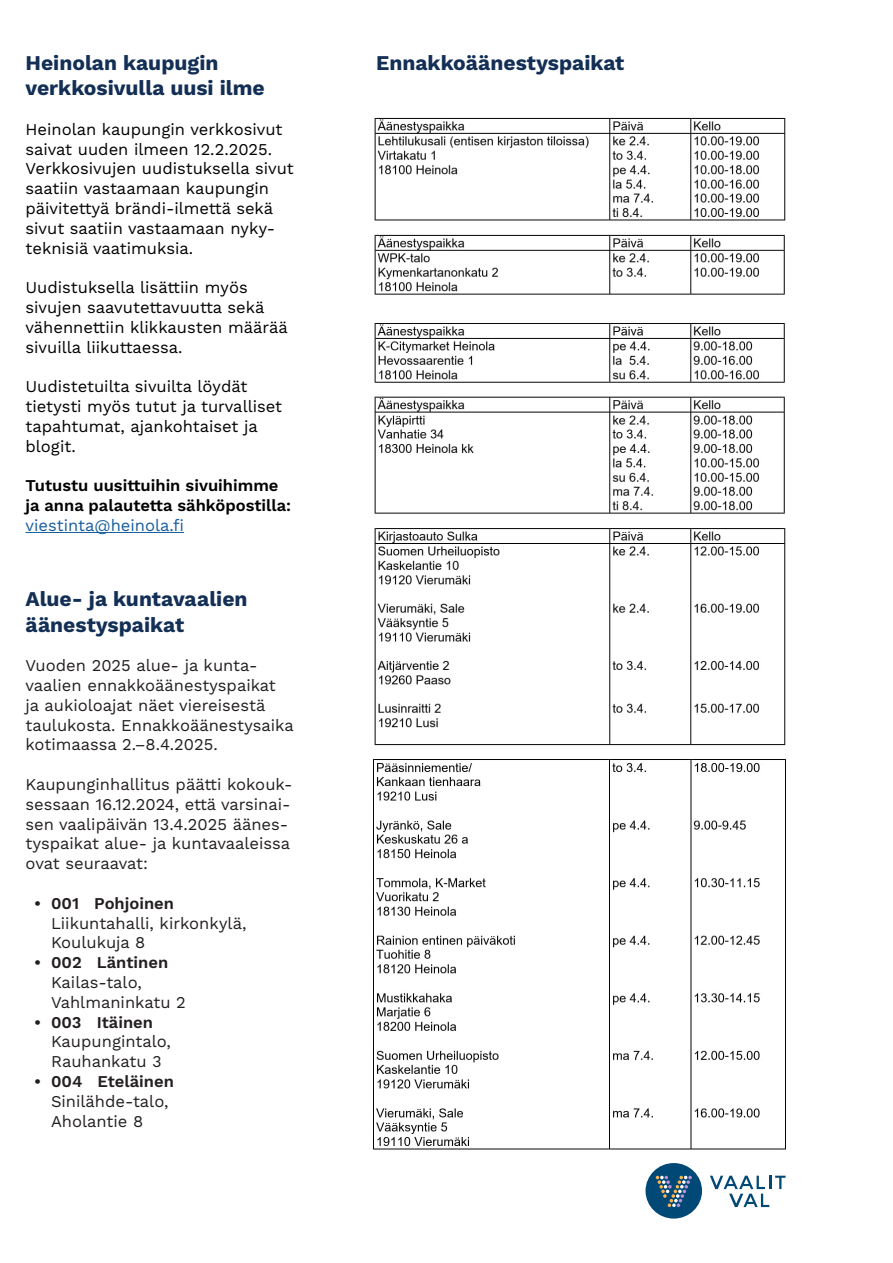
<style>
.page{position:relative;width:893px;height:1263px;background:#fff}
.page>*{position:absolute;margin:0;border:0;box-sizing:border-box;transform-origin:0 0}
.t1{font:700 21px/25.2px "Work Sans";color:#132f55}
.t2{font:16.5px/19.8px "Work Sans";color:#231f20}
.t3{font:16.5px/19.8px "Work Sans";color:#000001}
.t4{font:600 16.5px/19.8px "Work Sans";color:#000001}
.s1{font-weight:400;color:#175d9e}
.s2{font-weight:600}
</style>
<div class="page">
<hr style="left:26px;top:532px;width:158px;height:1px;background:#175d9e">
<img style="left:374px;top:117px;width:412px;height:629px">
<img style="left:373px;top:758px;width:413px;height:392px">
<div style="left:645px;top:1163px;width:57px;height:55px;background:#004876;border-radius:50%"></div>
<svg style="left:656px;top:1176px;width:36px;height:31px"></svg>
<svg style="left:710px;top:1176px;width:76px;height:31px"></svg>
<p class="t1" style="left:26px;top:51px;width:241px">Heinolan kaupugin verkkosivulla uusi ilme</p>
<p class="t3" style="left:26px;top:120px;width:270px">Heinolan kaupungin verkkosivut saivat uuden ilmeen 12.2.2025.<br>Verkkosivujen uudistuksella sivut saatiin vastaamaan kaupungin päivitettyä brändi-ilmettä sekä sivut saatiin vastaamaan nyky&shy;teknisiä vaatimuksia.</p>
<p class="t3" style="left:26px;top:278px;width:264px">Uudistuksella lisättiin myös sivujen saavutettavuutta sekä vähennettiin klikkausten määrää sivuilla liikuttaessa.</p>
<p class="t3" style="left:26px;top:377px;width:258px">Uudistetuilta sivuilta löydät tietysti myös tutut ja turvalliset tapahtumat, ajankohtaiset ja blogit.</p>
<p class="t4" style="left:26px;top:476px;width:267px">Tutustu uusittuihin sivuihimme ja anna palautetta sähköpostilla: <span class="s1">viestinta@heinola.fi</span></p>
<p class="t1" style="left:26px;top:588px;width:224px">Alue- ja kuntavaalien äänestyspaikat</p>
<p class="t2" style="left:26px;top:656px;width:270px">Vuoden 2025 alue- ja kunta&shy;vaalien ennakkoäänestyspaikat ja aukioloajat näet viereisestä taulukosta. Ennakkoäänestysaika kotimaassa 2.–8.4.2025.</p>
<p class="t2" style="left:26px;top:775px;width:268px">Kaupunginhallitus päätti kokouk&shy;sessaan 16.12.2024, että varsinai&shy;sen vaalipäivän 13.4.2025 äänes&shy;tyspaikat alue- ja kuntavaaleissa ovat seuraavat:</p>
<p class="t2" style="left:51px;top:894px;width:197px;text-indent:-17px"><span class="s2">• 001 Pohjoinen<br></span>Liikuntahalli, kirkonkylä,<br>Koulukuja 8</p>
<p class="t2" style="left:51px;top:953px;width:136px;text-indent:-17px"><span class="s2">• 002 Läntinen<br></span>Kailas-talo,<br>Vahlmaninkatu 2</p>
<p class="t2" style="left:51px;top:1013px;width:121px;text-indent:-17px"><span class="s2">• 003 Itäinen<br></span>Kaupungintalo,<br>Rauhankatu 3</p>
<p class="t2" style="left:51px;top:1072px;width:124px;text-indent:-17px"><span class="s2">• 004 Eteläinen<br></span>Sinilähde-talo,<br>Aholantie 8</p>
<p class="t1" style="left:376px;top:51px;width:250px">Ennakkoäänestyspaikat</p>
</div>
